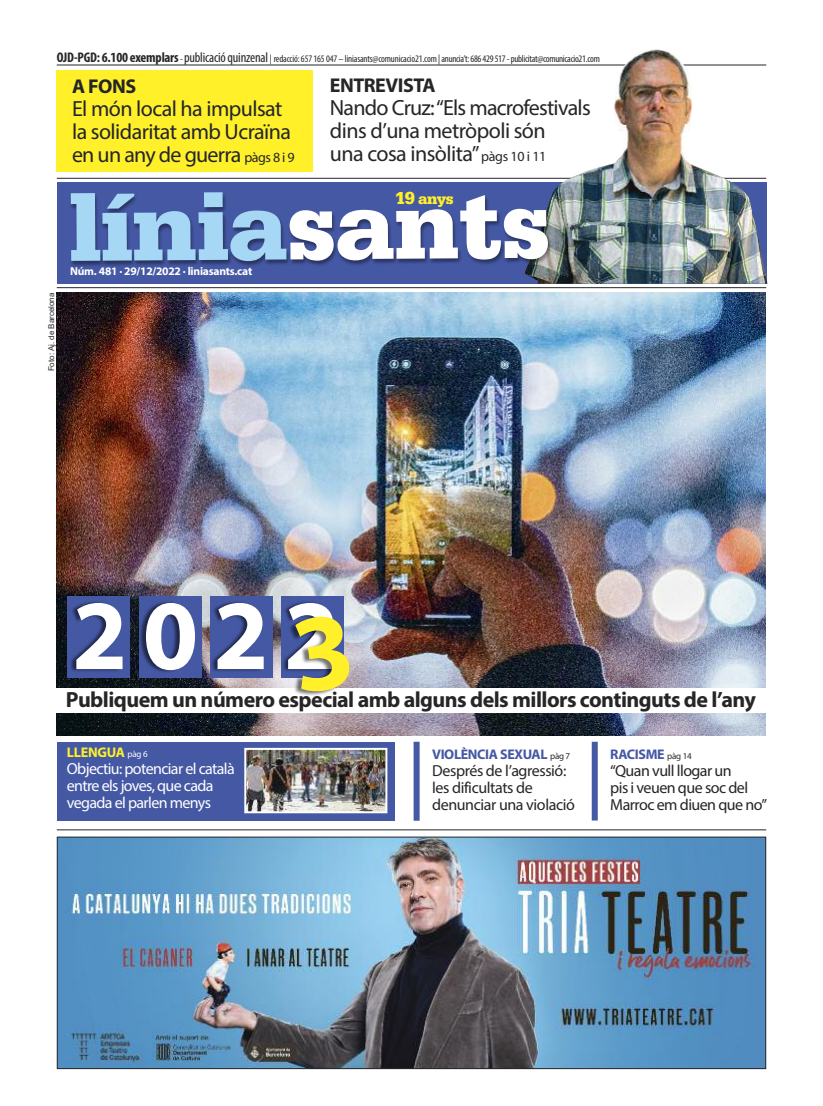
<style>
.page{position:relative;width:823px;height:1106px;background:#fff}
.page>*{position:absolute;margin:0;border:0;box-sizing:border-box;transform-origin:0 0}
.t1{font:900 100px "Serifa";letter-spacing:-.02em;color:#a6d8f6}
.t2{font:900 100px "Serifa";letter-spacing:-.02em;color:#fff}
.t3{font:700 100px "Myriad Pro";color:#fff}
.t4{font:22px/23px "Myriad Pro";letter-spacing:-.025em;color:#272526}
.t5{font:22px/23px "Myriad Pro";letter-spacing:-.025em;color:#23252b}
.t6{font:700 22px "Myriad Pro";letter-spacing:-.025em;color:#272526}
.t7{font:700 20px "Myriad Pro";letter-spacing:-.025em;color:#272526}
.t8{font:700 20px "Myriad Pro";color:#23252b}
.t9{font:16px/17px "Myriad Pro";letter-spacing:-.03em;color:#272526}
.t10{font:16px/17px "Myriad Pro";letter-spacing:-.04em;color:#fff}
.t11{font:900 15.7px "Serifa";color:#fff029}
.t12{font:700 14px "Myriad Pro";letter-spacing:-.025em;color:#4558a4}
.t13{font:700 14px "Myriad Pro";letter-spacing:-.015em;color:#fff029}
.t14{font:700 11.5px "Myriad Pro";letter-spacing:-.02em;color:#fff}
.t15{font:condensed 10px "Myriad Pro";letter-spacing:-.02em;color:#272526}
.t16{font:8px "Arial";color:#272526}
.s1{font-weight:700;font-size:14px}
.s2{font-size:14px}
.s3{font-size:18.4px}
.s4{font-weight:400;font-size:9px;color:#fff}
.s5{font-weight:400;font-size:9px;color:#272526}
</style>
<div class="page">
<hr style="left:57px;top:65px;width:708px;height:1px;background:#23252b">
<hr style="left:57px;top:287px;width:708px;height:1px;background:#23252b">
<img style="left:523px;top:49px;width:244px;height:235px">
<img style="left:56px;top:170px;width:540px;height:123px">
<hr style="left:57px;top:829px;width:708px;height:1px;background:#23252b">
<img style="left:59px;top:838px;width:704px;height:229px">
<div style="left:57px;top:836px;width:708px;height:233px;border:1px solid #272526"></div>
<img style="left:56px;top:293px;width:709px;height:442px">
<div style="left:57px;top:741px;width:337px;height:79px;background:#4558a4"></div>
<div style="left:413px;top:741px;width:6px;height:79px;background:#4558a4"></div>
<div style="left:591px;top:741px;width:6px;height:79px;background:#4558a4"></div>
<img style="left:247px;top:780px;width:137px;height:30px">
<div style="left:244px;top:748px;width:143px;height:65px;border:2px solid #fff"></div>
<div style="left:49px;top:688px;width:726px;height:24px;background:#fff"></div>
<div style="left:57px;top:70px;width:255px;height:102px;background:#fff029"></div>
<img style="left:56px;top:576px;width:114px;height:141px">
<img style="left:170px;top:514px;width:305px;height:266px">
<svg style="left:292px;top:614px;width:60px;height:79px;background:#4f5577"></svg>
<p class="t15" style="left:57px;top:55px;width:544px"><span class="s1">OJD-PGD: 6.100 exemplars</span>-<span class="s2">publicacióquinzenal</span> | redacció:657165047 – liniasants@comunicacio21.com|anuncia’t:686429517-publicitat@comunicacio21.com</p>
<h3 class="t8" style="left:72px;top:78px;width:66px">A FONS</h3>
<h2 class="t5" style="left:72px;top:98px;width:224px">El món local ha impulsat la solidaritat amb Ucraïna en un any de guerra <span class="s2">pàgs 8 i 9</span></h2>
<h3 class="t7" style="left:330px;top:78px;width:107px">ENTREVISTA</h3>
<h2 class="t4" style="left:330px;top:98px;width:262px">Nando Cruz:“Els macrofestivals dins d’una metròpoli són<br>una cosa insòlita”<span class="s2">pàgs 10 i 11</span></h2>
<p class="t16" style="left:47px;top:371px;width:80px;rotate:-90deg">Foto: Aj. de Barcelona</p>
<h3 class="t11" style="left:395px;top:193px;width:60px"><span class="s3">19</span> anys</h3>
<h1 class="t1" style="left:69px;top:193px;width:222px">línia</h1>
<p class="t14" style="left:70px;top:266px;width:183px">Núm. 481 · 29/12/2022 · liniasants.cat</p>
<h1 class="t2" style="left:287px;top:191px;width:266px">sants</h1>
<h1 class="t3" style="left:72px;top:598px;width:268px">2022</h1>
<h2 class="t6" style="left:66px;top:691px;width:691px">Publiquem un número especial amb alguns dels millors continguts de l’any</h2>
<h3 class="t13" style="left:67px;top:747px;width:82px">LLENGUA <span class="s4">pàg 6</span></h3>
<h3 class="t10" style="left:67px;top:761px;width:169px">Objectiu: potenciar el català entre els joves, que cada vegada el parlen menys</h3>
<h3 class="t12" style="left:432px;top:749px;width:139px">VIOLÈNCIA SEXUAL <span class="s5">pàg 7</span></h3>
<h3 class="t9" style="left:432px;top:763px;width:144px">Després de l’agressió: les dificultats de denunciar una violació</h3>
<h3 class="t12" style="left:610px;top:749px;width:83px">RACISME <span class="s5">pàg 14</span></h3>
<h3 class="t9" style="left:610px;top:763px;width:158px">“Quan vull llogar un<br>pis i veuen que soc del<br>Marroc em diuen que no”</h3>
</div>
